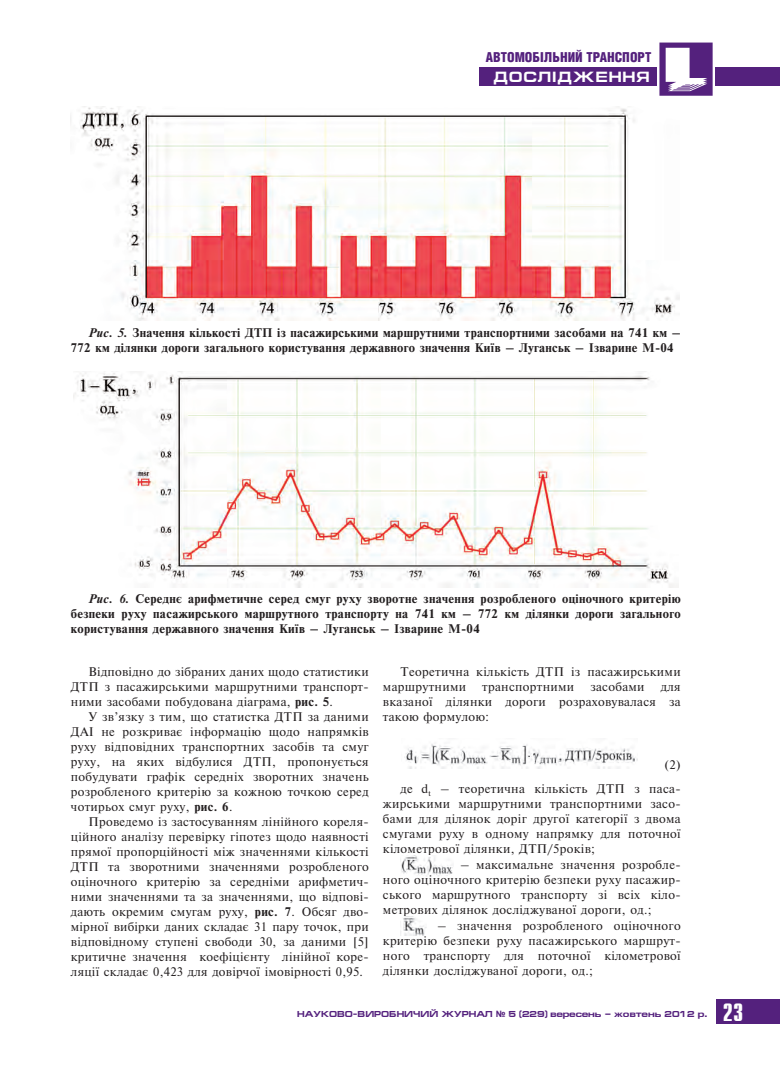
<style>
.page{position:relative;width:780px;height:1085px;background:#fff}
.page>*{position:absolute;margin:0;border:0;box-sizing:border-box;transform-origin:0 0}
.t1{font:700 25px "Compact C";color:#fff}
.t2{font:700 15px "Europe Ext";letter-spacing:.05em;color:#fff}
.t3{font:900 13.75px "Helios Cond";color:#54217d}
.t4{font:12.5px/15px "Newton C";letter-spacing:.025em;color:#231f20;text-align:justify}
.t5{font:700 12.5px/15px "Newton C";letter-spacing:.02em;color:#231f20}
.t6{font:700 8.75px "Europe Ext";color:#54217d}
.s1{font-style:italic}
.s2{font-weight:700}
.s3{font-family:"Arial"}
</style>
<div class="page">
<div style="left:479px;top:67px;width:177px;height:19px;background:#54217d"></div>
<div style="left:715px;top:67px;width:65px;height:19px;background:#54217d"></div>
<svg style="left:659px;top:43px;width:53px;height:53px"></svg>
<div style="left:716px;top:999px;width:64px;height:24px;background:#54217d"></div>
<img style="left:404px;top:744px;width:233px;height:24px">
<img style="left:400px;top:855px;width:53px;height:20px">
<img style="left:400px;top:916px;width:26px;height:19px">
<img style="left:80px;top:106px;width:599px;height:214px">
<img style="left:74px;top:372px;width:604px;height:215px">
<p class="t3" style="left:486px;top:50px;width:9px">АВТОМОБІЛЬНИ</p>
<p class="t3" style="left:575px;top:50px;width:20px">Й ТРАНСПОРТ</p>
<p class="t2" style="left:493px;top:68px;width:157px">ДОСЛIДЖЕННЯ</p>
<p class="t5" style="left:71px;top:325px;width:611px;text-indent:18px"><span class="s1">Рис. 5.</span> Значення кількості ДТП із пасажирськими маршрутними транспортними засобами на 741 км –<br>772 км ділянки дороги загального користування державного значення Київ – Луганськ – Ізварине М-04</p>
<p class="t5" style="left:71px;top:591px;width:611px;text-align:justify;text-indent:18px"><span class="s1">Рис. 6.</span> Середнє арифметичне серед смуг руху зворотне значення розробленого оціночного критерію безпеки руху пасажирського маршрутного транспорту на 741 км – 772 км ділянки дороги загального користування державного значення Київ – Луганськ – Ізварине М-04</p>
<p class="t4" style="left:71px;top:663px;width:299px;text-indent:18px">Відповідно до зібраних даних щодо статистики ДТП з пасажирськими маршрутними транспорт&shy;ними засобами побудована діаграма, <span class="s2">рис. 5</span>.</p>
<p class="t4" style="left:71px;top:708px;width:299px;text-indent:18px">У зв’язку з тим, що статистка ДТП за даними ДАІ не розкриває інформацію щодо напрямків руху відповідних транспортних засобів та смуг руху, на яких відбулися ДТП, пропонується побудувати графік середніх зворотних значень розробленого критерію за кожною точкою серед чотирьох смуг руху, <span class="s2">рис. 6</span>.</p>
<p class="t4" style="left:71px;top:813px;width:299px;text-indent:18px">Проведемо із застосуванням лінійного кореля&shy;ційного аналізу перевірку гіпотез щодо наявності прямої пропорційності між значеннями кількості ДТП та зворотними значеннями розробленого оціночного критерію за середніми арифметич&shy;ними значеннями та за значеннями, що відпові&shy;дають окремим смугам руху, <span class="s2">рис. 7</span>. Обсяг дво&shy;мірної вибірки даних складає 31 пару точок, при відповідному ступені свободи 30, за даними [5] критичне значення коефіцієнту лінійної коре&shy;ляції складає 0,423 для довірчої імовірності 0,95.</p>
<p class="t4" style="left:383px;top:663px;width:299px;text-indent:18px">Теоретична кількість ДТП із пасажирськими маршрутними</p>
<p class="t4" style="left:482px;top:678px;width:93px">транспортними</p>
<p class="t4" style="left:590px;top:678px;width:56px">засобами</p>
<p class="t4" style="left:383px;top:678px;width:299px;text-indent:278px">для вказаної ділянки дороги розраховувалася за такою формулою:</p>
<p class="t4" style="left:400px;top:752px;width:281px;line-height:24px;text-align:right">(2)<br>де d<sub>t</sub> – теоретична кількість ДТП з паса-</p>
<p class="t4" style="left:383px;top:796px;width:299px;text-align:left">жирськими маршрутними транспортними засо&shy;бами для ділянок доріг другої категорії з двома смугами руху в одному напрямку для поточної кілометрової ділянки, ДТП/5років;</p>
<p class="t4" style="left:383px;top:857px;width:297px;text-indent:78px">– максимальне значення розробле&shy;ного оціночного критерію безпеки руху пасажир&shy;ського маршрутного транспорту зі всіх кіло&shy;метрових ділянок досліджуваної дороги, од.;</p>
<p class="t4" style="left:383px;top:918px;width:299px;text-align:left;text-indent:55px">– значення розробленого оціночного критерію безпеки руху пасажирського маршрут&shy;ного транспорту для поточної кілометрової ділянки досліджуваної дороги, од.;</p>
<p class="t6" style="left:297px;top:1008px;width:411px">НАУКОВО-ВИРОБНИЧИЙ ЖУРНАЛ <span class="s3">№</span> 5 (229) вересень – жовтень 2012 р.</p>
<h1 class="t1" style="left:723px;top:1000px;width:22px">23</h1>
</div>
